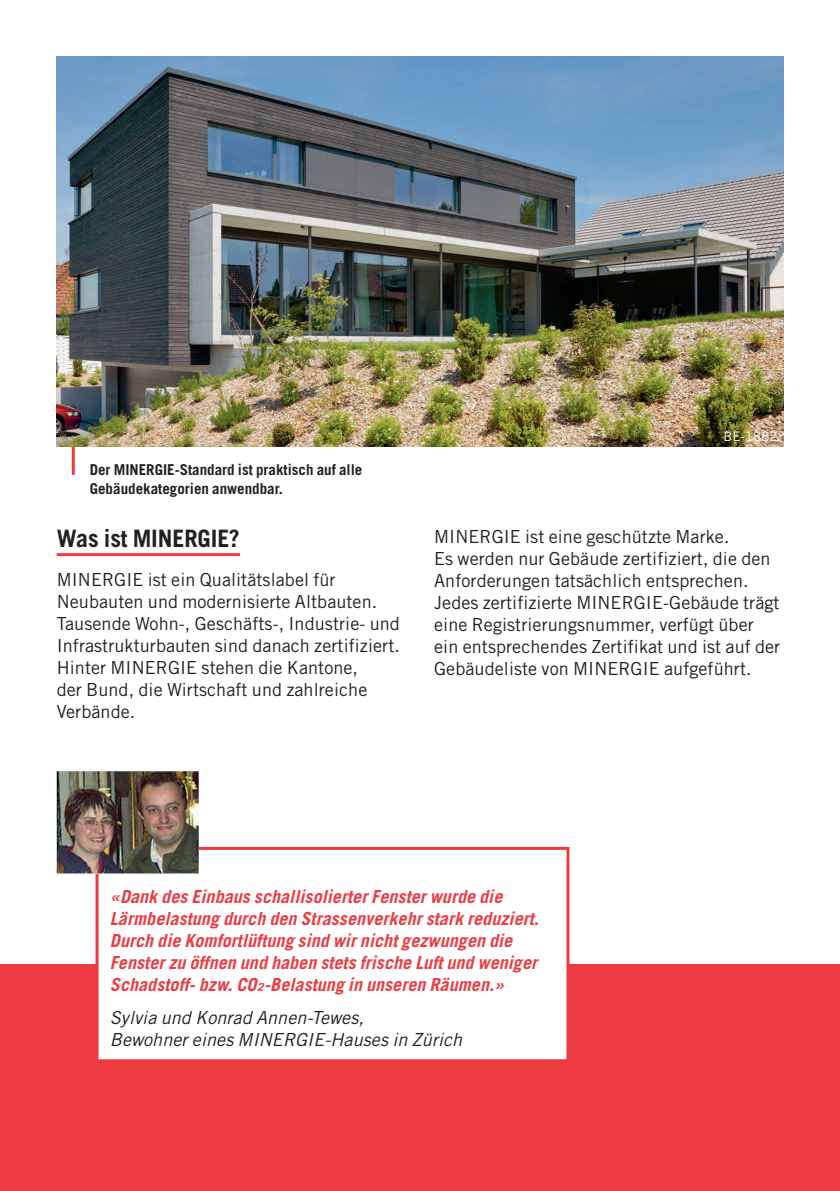
<style>
.page{position:relative;width:840px;height:1191px;background:#fff}
.page>*{position:absolute;margin:0;border:0;box-sizing:border-box;transform-origin:0 0}
.t1{font:700 24px "Trade Gothic LT Std";letter-spacing:-.005em;color:#231f20}
.t2{font:18px/22px "Trade Gothic LT Std";letter-spacing:.005em;color:#231f20}
.t3{font:italic 700 18px/22px "Trade Gothic LT Std";letter-spacing:.005em;color:#ee3a41}
.t4{font:italic 18px/22px "Trade Gothic LT Std";letter-spacing:.005em;color:#231f20}
.t5{font:700 15px/19px "Trade Gothic LT Std";color:#231f20}
.t6{font:13px "Trade Gothic LT Std";letter-spacing:.015em;color:#fff}
</style>
<div class="page">
<div style="left:0;top:964px;width:839px;height:227px;background:#ee3a41"></div>
<hr style="left:839px;top:964px;width:1px;height:227px;background:#ee3a41">
<svg style="left:95px;top:847px;width:474px;height:213px"></svg>
<hr style="left:57px;top:553px;width:183px;height:3px;background:#ee3a41">
<img style="left:57px;top:57px;width:725px;height:389px">
<hr style="left:72px;top:446px;width:3px;height:29px;background:#ee3a41">
<img style="left:57px;top:771px;width:141px;height:102px">
<p class="t5" style="left:90px;top:460px;width:274px">Der MINERGIE-Standard ist praktisch auf alle<br>Gebäudekategorien anwendbar.</p>
<h1 class="t1" style="left:57px;top:524px;width:184px">Was ist MINERGIE?</h1>
<p class="t2" style="left:57px;top:568px;width:344px">MINERGIE ist ein Qualitäts label für Neubauten und modernisierte Altbauten.<br>Tausende Wohn-, Geschäfts-, Industrie- und Infrastrukturbauten sind danach zertifiziert.<br>Hinter MINERGIE stehen die Kantone,<br>der Bund, die Wirtschaft und zahlreiche Verbände.</p>
<p class="t6" style="left:723px;top:428px;width:55px">BE-1882</p>
<p class="t2" style="left:434px;top:525px;width:347px">MINERGIE ist eine geschützte Marke.<br>Es werden nur Gebäude zertifiziert, die den Anforderungen tatsächlich entsprechen.<br>Jedes zertifizierte MINERGIE-Gebäude trägt eine Registrierungsnummer, verfügt über ein entsprechendes Zertifikat und ist auf der Gebäudeliste von MINERGIE aufgeführt.</p>
<p class="t3" style="left:110px;top:885px;width:430px">«Dank des Einbaus schallisolierter Fenster wurde die Lärmbelastung durch den Strassenverkehr stark reduziert.<br>Durch die Komfortlüftung sind wir nicht gezwungen die Fenster zu öffnen und haben stets frische Luft und weniger Schadstoff- bzw. CO²-Belastung in unseren Räumen.»</p>
<p class="t4" style="left:110px;top:1006px;width:354px">Sylvia und Konrad Annen-Tewes,<br>Bewohner eines MINERGIE-Hauses in Zürich</p>
</div>
